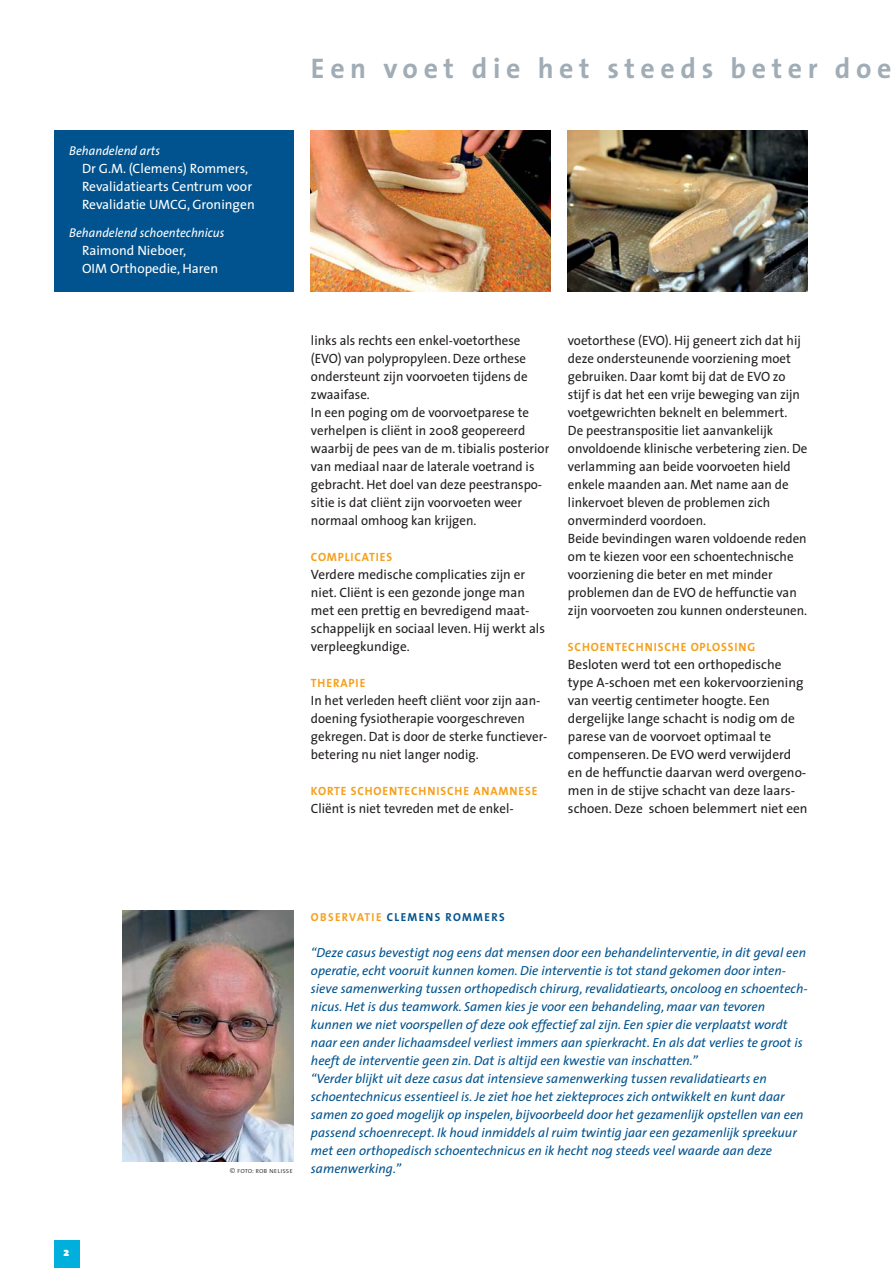
<style>
.page{position:relative;width:893px;height:1268px;background:#fff}
.page>*{position:absolute;margin:0;border:0;box-sizing:border-box;transform-origin:0 0}
.t1{font:700 28.5px "The Sans";letter-spacing:.2em;color:#a0adb6}
.t2{font:13.5px/18px "The Sans";color:#231f20;scale:.96 1}
.t3{font:13.5px/18px "The Sans";color:#231f20}
.t4{font:13.5px/18px "The Sans";color:#fff}
.t5{font:italic 13.2px/18px "The Sans";color:#00538e}
.t6{font:italic 12.75px "The Sans";color:#fff;scale:.96 1}
.t7{font:700 12px "The Sans";letter-spacing:.075em;color:#f59f1a;scale:.96 1}
.t8{font:900 12px "The Sans";color:#fff}
.t9{font:700 11.7px "The Sans";letter-spacing:.12em;color:#00538e;scale:.96 1}
.t10{font:7.5px "The Sans Light Caps";color:#231f20}
.s1{color:#f59f1a}
</style>
<div class="page">
<img style="left:311px;top:130px;width:240px;height:162px">
<div style="left:54px;top:130px;width:240px;height:162px;background:#00538e"></div>
<img style="left:568px;top:130px;width:240px;height:162px">
<div style="left:54px;top:1240px;width:26px;height:28px;background:#00afdb"></div>
<img style="left:122px;top:911px;width:172px;height:251px">
<p class="t6" style="left:69px;top:140px;width:96px">Behandelend arts</p>
<p class="t4" style="left:82px;top:159px;width:174px">Dr G.M. (Clemens) Rommers,<br>Revalidatiearts Centrum voor<br>Revalidatie UMCG, Groningen</p>
<p class="t6" style="left:69px;top:222px;width:163px">Behandelend schoentechnicus</p>
<p class="t4" style="left:82px;top:241px;width:138px">Raimond Nieboer,<br>OIM Orthopedie, Haren</p>
<h1 class="t1" style="left:311px;top:44px;width:582px">Een voet die het steeds beter doe</h1>
<p class="t2" style="left:311px;top:331px;width:250px">links als rechts een enkel-voetorthese (EVO) van polypropyleen. Deze orthese ondersteunt zijn voorvoeten tijdens de zwaaifase.<br>In een poging om de voorvoetparese te verhelpen is cliënt in 2008 geopereerd waarbij de pees van de m. tibialis posterior van mediaal naar de laterale voetrand is gebracht. Het doel van deze peestranspo&shy;sitie is dat cliënt zijn voorvoeten weer normaal omhoog kan krijgen.</p>
<p class="t7" style="left:311px;top:546px;width:86px">COMPLICATIES</p>
<p class="t3" style="left:311px;top:565px;width:235px">Verdere medische complicaties zijn er niet. Cliënt is een gezonde jonge man met een prettig en bevredigend maat&shy;schappelijk en sociaal leven. Hij werkt als verpleegkundige.</p>
<p class="t7" style="left:311px;top:672px;width:58px">THERAPIE</p>
<p class="t2" style="left:311px;top:691px;width:248px">In het verleden heeft cliënt voor zijn aan&shy;doening fysiotherapie voorgeschreven gekregen. Dat is door de sterke functiever&shy;betering nu niet langer nodig.</p>
<p class="t7" style="left:311px;top:780px;width:237px">KORTE SCHOENTECHNISCHE ANAMNESE</p>
<p class="t2" style="left:311px;top:799px;width:213px">Cliënt is niet tevreden met de enkel-</p>
<p class="t2" style="left:568px;top:331px;width:251px">voetorthese (EVO). Hij geneert zich dat hij deze ondersteunende voorziening moet gebruiken. Daar komt bij dat de EVO zo stijf is dat het een vrije beweging van zijn voetgewrichten beknelt en belemmert.<br>De peestranspositie liet aanvankelijk onvoldoende klinische verbetering zien. De verlamming aan beide voorvoeten hield enkele maanden aan. Met name aan de linkervoet bleven de problemen zich onverminderd voordoen.<br>Beide bevindingen waren voldoende reden om te kiezen voor een schoentechnische voorziening die beter en met minder problemen dan de EVO de heffunctie van zijn voorvoeten zou kunnen ondersteunen.</p>
<p class="t7" style="left:568px;top:636px;width:197px">SCHOENTECHNISCHE OPLOSSING</p>
<p class="t3" style="left:568px;top:655px;width:241px">Besloten werd tot een orthopedische type A-schoen met een kokervoorziening van veertig centimeter hoogte. Een dergelijke lange schacht is nodig om de parese van de voorvoet optimaal te compenseren. De EVO werd verwijderd en de heffunctie daarvan werd overgeno&shy;men in de stijve schacht van deze laars&shy;schoen. Deze schoen belemmert niet een</p>
<p class="t8" style="left:64px;top:1241px;width:7px">2</p>
<p class="t10" style="left:230px;top:1164px;width:64px">© foto: rob nelisse</p>
<p class="t9" style="left:311px;top:907px;width:203px"><span class="s1">OBSERVATIE</span> CLEMENS ROMMERS</p>
<p class="t5" style="left:311px;top:943px;width:498px">“Deze casus bevestigt nog eens dat mensen door een behandelinterventie, in dit geval een operatie, echt vooruit kunnen komen. Die interventie is tot stand gekomen door inten&shy;sieve samenwerking tussen orthopedisch chirurg, revalidatiearts, oncoloog en schoentech&shy;nicus. Het is dus teamwork. Samen kies je voor een behandeling, maar van tevoren kunnen we niet voorspellen of deze ook effectief zal zijn. Een spier die verplaatst wordt naar een ander lichaamsdeel verliest immers aan spierkracht. En als dat verlies te groot is heeft de interventie geen zin. Dat is altijd een kwestie van inschatten.”<br>“Verder blijkt uit deze casus dat intensieve samenwerking tussen revalidatiearts en schoentechnicus essentieel is. Je ziet hoe het ziekteproces zich ontwikkelt en kunt daar samen zo goed mogelijk op inspelen, bijvoorbeeld door het gezamenlijk opstellen van een passend schoenrecept. Ik houd inmiddels al ruim twintig jaar een gezamenlijk spreekuur met een orthopedisch schoentechnicus en ik hecht nog steeds veel waarde aan deze samenwerking.”</p>
</div>
